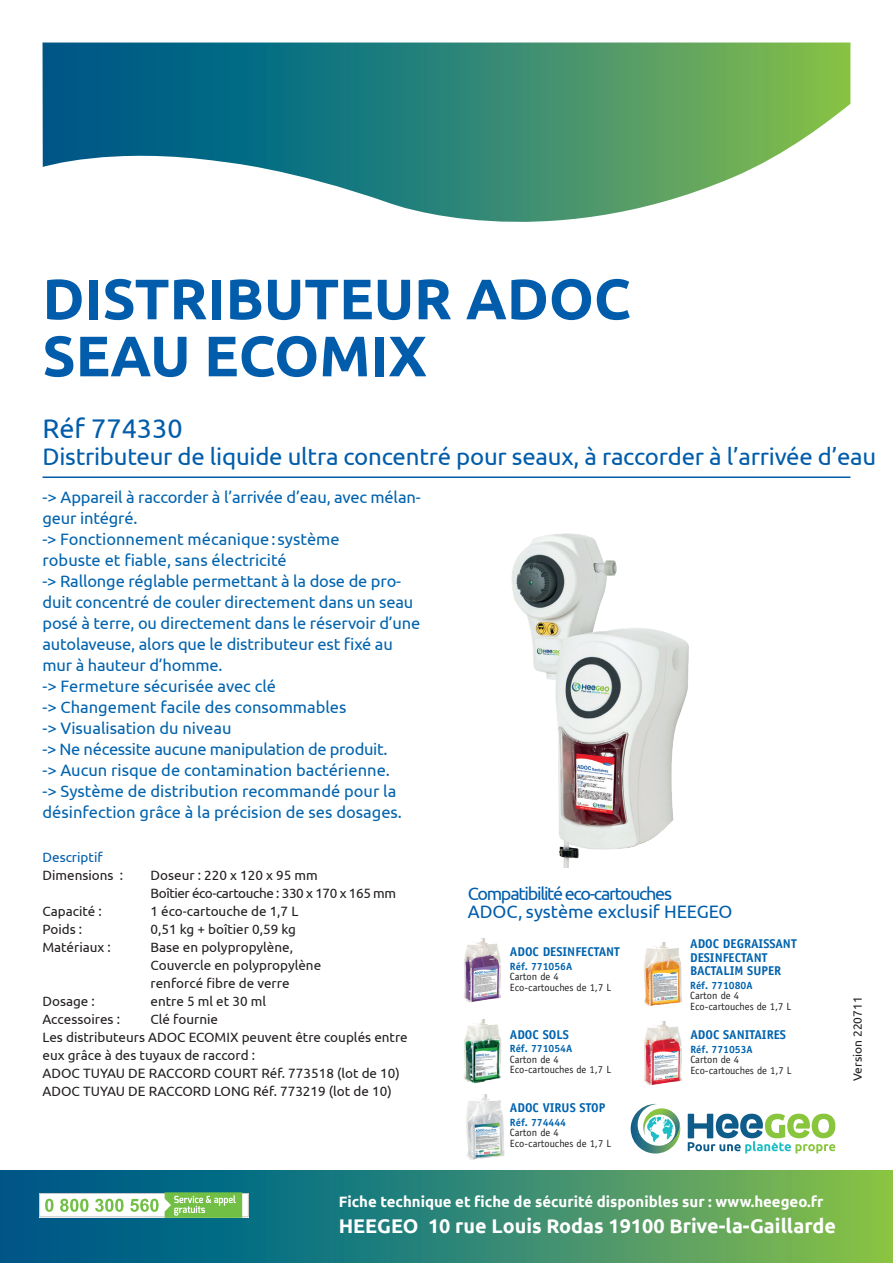
<style>
.page{position:relative;width:893px;height:1263px;background:#fff}
.page>*{position:absolute;margin:0;border:0;box-sizing:border-box;transform-origin:0 0}
.t1{font:700 57px/57px "Ubuntu";color:#015dab}
.t2{font:27px "Ubuntu";color:#015dab}
.t3{font:24px "Ubuntu";letter-spacing:-.01em;color:#015dab}
.t4{font:700 19.8px "Ubuntu";color:#fff}
.t5{font:18px/18px "Ubuntu";letter-spacing:-.07em;color:#015dab}
.t6{font:16.5px/21px "Ubuntu";letter-spacing:-.01em;color:#0163ae}
.t7{font:700 15px "Ubuntu";color:#fff}
.t8{font:13.5px/18px "Ubuntu";color:#231f20}
.t9{font:13.5px/18px "Ubuntu";letter-spacing:-.03em;color:#231f20}
.t10{font:13.5px "Ubuntu";color:#015dab}
.t11{font:700 12.75px/13.5px "Officina Sans";color:#0163ae}
.t12{font:12px "Ubuntu";color:#231f20}
.t13{font:10.5px/10.5px "Officina Sans";color:#231f20}
.t14{font:700 10.5px "Officina Sans";color:#0163ae}
</style>
<div class="page">
<hr style="left:43px;top:476px;width:807px;height:2px;background:#015dab">
<img style="left:464px;top:938px;width:37px;height:64px">
<img style="left:644px;top:942px;width:38px;height:64px">
<img style="left:644px;top:1021px;width:38px;height:64px">
<img style="left:464px;top:1019px;width:37px;height:64px">
<img style="left:511px;top:533px;width:178px;height:334px">
<img style="left:593px;top:559px;width:25px;height:18px">
<div style="left:0;top:1170px;width:893px;height:93px;background:linear-gradient(to right,#005194,#82be50)"></div>
<svg style="left:39px;top:1192px;width:210px;height:26px"></svg>
<svg style="left:631px;top:1104px;width:204px;height:49px"></svg>
<svg style="left:43px;top:43px;width:807px;height:179px"></svg>
<img style="left:466px;top:1094px;width:39px;height:66px">
<h1 class="t1" style="left:43px;top:270px;width:590px">DISTRIBUTEUR ADOC<br>SEAU ECOMIX</h1>
<h2 class="t2" style="left:43px;top:411px;width:142px">Réf 774330</h2>
<h3 class="t3" style="left:43px;top:441px;width:835px">Distributeur de liquide ultra concentré pour seaux, à raccorder à l’arrivée d’eau</h3>
<p class="t6" style="left:43px;top:486px;width:380px">-&gt; Appareil à raccorder à l’arrivée d’eau, avec mélan&shy;geur intégré.<br>-&gt; Fonctionnement mécanique: système<br>robuste et fiable, sans électricité<br>-&gt; Rallonge réglable permettant à la dose de pro&shy;duit concentré de couler directement dans un seau posé à terre, ou directement dans le réservoir d’une autolaveuse, alors que le distributeur est fixé au mur à hauteur d’homme.<br>-&gt; Fermeture sécurisée avec clé<br>-&gt; Changement facile des consommables<br>-&gt; Visualisation du niveau<br>-&gt; Ne nécessite aucune manipulation de produit.<br>-&gt; Aucun risque de contamination bactérienne.<br>-&gt; Système de distribution recommandé pour la désinfection grâce à la précision de ses dosages.</p>
<p class="t10" style="left:43px;top:849px;width:62px">Descriptif</p>
<p class="t8" style="left:43px;top:866px;width:82px">Dimensions :</p>
<p class="t9" style="left:151px;top:866px;width:247px">Doseur : 220 x 120 x 95 mm<br>Boîtier éco-cartouche : 330 x 170 x 165 mm</p>
<p class="t8" style="left:43px;top:902px;width:61px">Capacité :</p>
<p class="t8" style="left:151px;top:902px;width:149px">1 éco-cartouche de 1,7 L</p>
<p class="t8" style="left:43px;top:920px;width:41px">Poids :</p>
<p class="t8" style="left:151px;top:920px;width:147px">0,51 kg + boîtier 0,59 kg</p>
<p class="t8" style="left:43px;top:938px;width:70px">Matériaux :</p>
<p class="t8" style="left:151px;top:938px;width:172px">Base en polypropylène,<br>Couvercle en polypropylène renforcé fibre de verre</p>
<p class="t8" style="left:43px;top:992px;width:54px">Dosage :</p>
<p class="t8" style="left:151px;top:992px;width:117px">entre 5 ml et 30 ml</p>
<p class="t8" style="left:43px;top:1010px;width:79px">Accessoires :</p>
<p class="t5" style="left:468px;top:884px;width:266px">Compatibilité eco-cartouches<br>ADOC, système exclusif HEEGEO</p>
<p class="t11" style="left:510px;top:945px;width:112px">ADOC DESINFECTANT</p>
<p class="t14" style="left:510px;top:959px;width:64px">Réf. 771056A</p>
<p class="t13" style="left:510px;top:971px;width:103px">Carton de 4<br>Eco-cartouches de 1,7 L</p>
<p class="t11" style="left:690px;top:937px;width:108px">ADOC DEGRAISSANT<br>DESINFECTANT<br>BACTALIM SUPER</p>
<p class="t14" style="left:690px;top:979px;width:64px">Réf. 771080A</p>
<p class="t13" style="left:690px;top:991px;width:103px">Carton de 4<br>Eco-cartouches de 1,7 L</p>
<p class="t11" style="left:690px;top:1028px;width:97px">ADOC SANITAIRES</p>
<p class="t14" style="left:690px;top:1042px;width:64px">Réf. 771053A</p>
<p class="t13" style="left:690px;top:1054px;width:103px">Carton de 4<br>Eco-cartouches de 1,7 L</p>
<p class="t12" style="left:850px;top:1081px;width:86px;rotate:-90deg">Version 220711</p>
<p class="t8" style="left:43px;top:1010px;width:367px;text-indent:108px">Clé fournie<br>Les distributeurs ADOC ECOMIX peuvent être couplés entre eux grâce à des tuyaux de raccord :<br>ADOC TUYAU DE RACCORD COURT Réf. 773518 (lot de 10)<br>ADOC TUYAU DE RACCORD LONG Réf. 773219 (lot de 10)</p>
<p class="t11" style="left:510px;top:1028px;width:61px">ADOC SOLS</p>
<p class="t14" style="left:510px;top:1042px;width:64px">Réf. 771054A</p>
<p class="t13" style="left:510px;top:1054px;width:103px">Carton de 4<br>Eco-cartouches de 1,7 L</p>
<p class="t11" style="left:510px;top:1101px;width:97px">ADOC VIRUS STOP</p>
<p class="t14" style="left:510px;top:1115px;width:58px">Réf. 774444</p>
<p class="t13" style="left:510px;top:1127px;width:103px">Carton de 4<br>Eco-cartouches de 1,7 L</p>
<p class="t7" style="left:339px;top:1192px;width:486px">Fiche technique et fiche de sécurité disponibles sur : www.heegeo.fr</p>
<p class="t4" style="left:339px;top:1214px;width:499px">HEEGEO 10 rue Louis Rodas 19100 Brive-la-Gaillarde</p>
</div>
